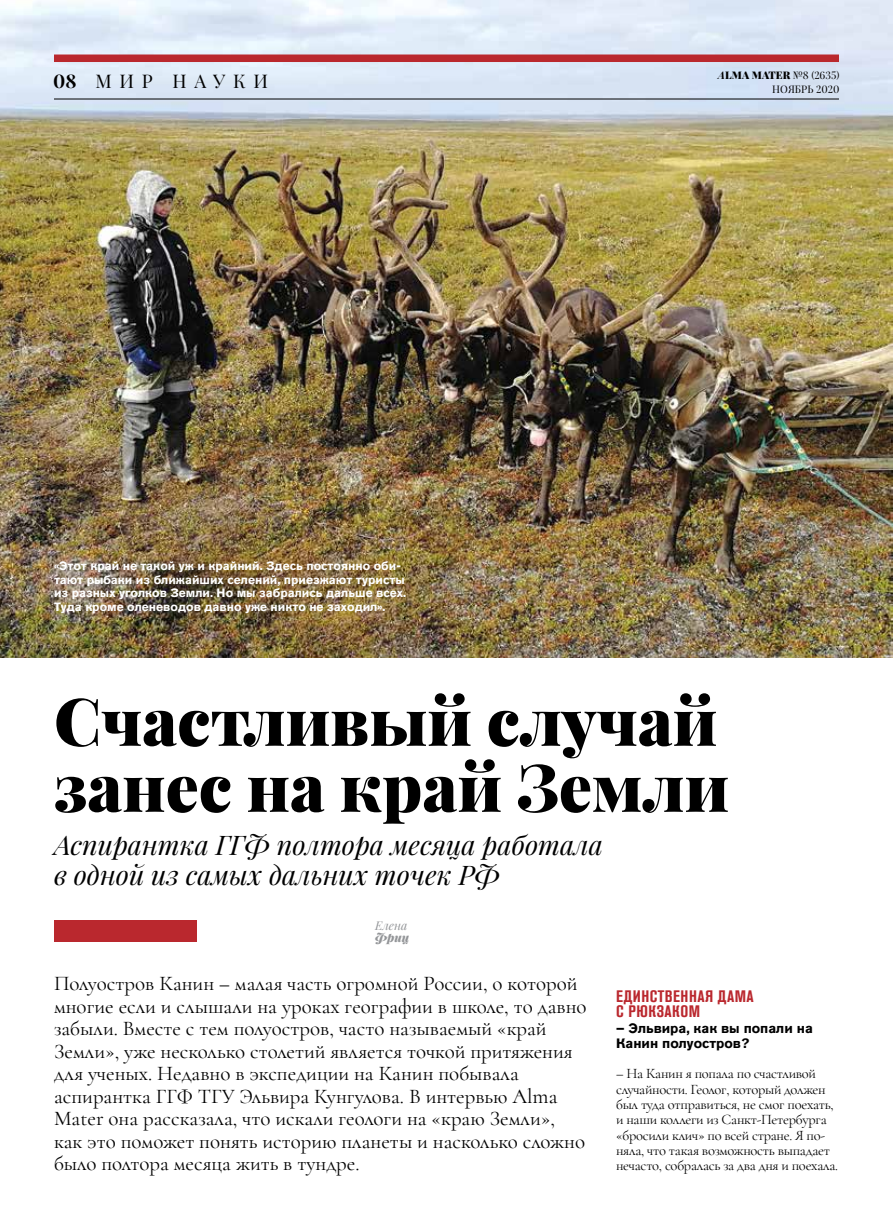
<style>
.page{position:relative;width:893px;height:1229px;background:#fff}
.page>*{position:absolute;margin:0;border:0;box-sizing:border-box;transform-origin:0 0}
.t1{font:900 66px/66px "Playfair Display";color:#000}
.t2{font:italic 27px/30px "Playfair Display";color:#000}
.t3{font:21px/22.5px "Cormorant Garamond";color:#000}
.t4{font:18.75px "Playfair Display";letter-spacing:.41em;color:#000}
.t5{font:700 condensed 16.5px/15px "Akzidenz Grotesk Pro";letter-spacing:.03em;color:#ba282e}
.t6{font:14.55px/15.3px "Cormorant Garamond";letter-spacing:-.02em;color:#000}
.t7{font:700 13.5px/15.3px "Akzidenz Grotesk Pro";color:#000}
.t8{font:700 12px/13.5px "Akzidenz Grotesk Pro";color:#fff}
.t9{font:italic 12px "Playfair Display";color:#939598}
.t10{font:italic 900 12px "Playfair Display";color:#939598}
.t11{font:900 10.5px "Playfair Display";letter-spacing:.01em;color:#000}
.t12{font:10.5px "Playfair Display";letter-spacing:.005em;color:#000}
.s1{font-weight:700}
.s2{font-weight:700;font-style:italic}
.s3{font-weight:400}
</style>
<div class="page">
<img style="left:0;top:0;width:893px;height:658px">
<div style="left:54px;top:55px;width:785px;height:7px;background:#ba282e"></div>
<hr style="left:54px;top:99px;width:785px;height:1px;background:#000">
<div style="left:54px;top:921px;width:143px;height:21px;background:#ba282e"></div>
<p class="t4" style="left:53px;top:69px;width:217px"><span class="s1">08</span> МИР НАУКИ</p>
<p class="t11" style="left:718px;top:69px;width:123px"><span class="s2">A</span>LMA MATER <span class="s3">№8 (2635)</span></p>
<p class="t12" style="left:772px;top:83px;width:69px">НОЯБРЬ 2020</p>
<p class="t8" style="left:54px;top:559px;width:354px">«Этот край не такой уж и крайний. Здесь постоянно оби&shy;тают рыбаки из ближайших селений, приезжают туристы из разных уголков Земли. Но мы забрались дальше всех.<br>Туда кроме оленеводов давно уже никто не заходил».</p>
<h1 class="t1" style="left:54px;top:687px;width:677px">Счастливый случай занес на край Земли</h1>
<p class="t2" style="left:54px;top:829px;width:550px">Аспирантка ГГФ полтора месяца работала в одной из самых дальних точек РФ</p>
<p class="t9" style="left:375px;top:917px;width:34px">Елена</p>
<p class="t10" style="left:375px;top:929px;width:36px">Фриц</p>
<p class="t3" style="left:54px;top:972px;width:534px">Полуостров Канин – малая часть огромной России, о которой многие если и слышали на уроках географии в школе, то давно забыли. Вместе с тем полуостров, часто называемый «край Земли», уже несколько столетий является точкой притяжения для ученых. Недавно в экспедиции на Канин побывала аспирантка ГГФ ТГУ Эльвира Кунгулова. В интервью Alma Mater она рассказала, что искали геологи на «краю Земли», как это поможет понять историю планеты и насколько сложно было полтора месяца жить в тундре.</p>
<p class="t5" style="left:616px;top:989px;width:139px">ЕДИНСТВЕННАЯ ДАМА<br>С РЮКЗАКОМ</p>
<p class="t7" style="left:616px;top:1020px;width:198px">– Эльвира, как вы попали на<br>Канин полуостров?</p>
<p class="t6" style="left:616px;top:1066px;width:224px">– На Канин я попала по счастливой случайности. Геолог, который должен был туда отправиться, не смог поехать, и наши коллеги из Санкт-Петербурга «бросили клич» по всей стране. Я по&shy;няла, что такая возможность выпадает нечасто, собралась за два дня и поехала.</p>
</div>
